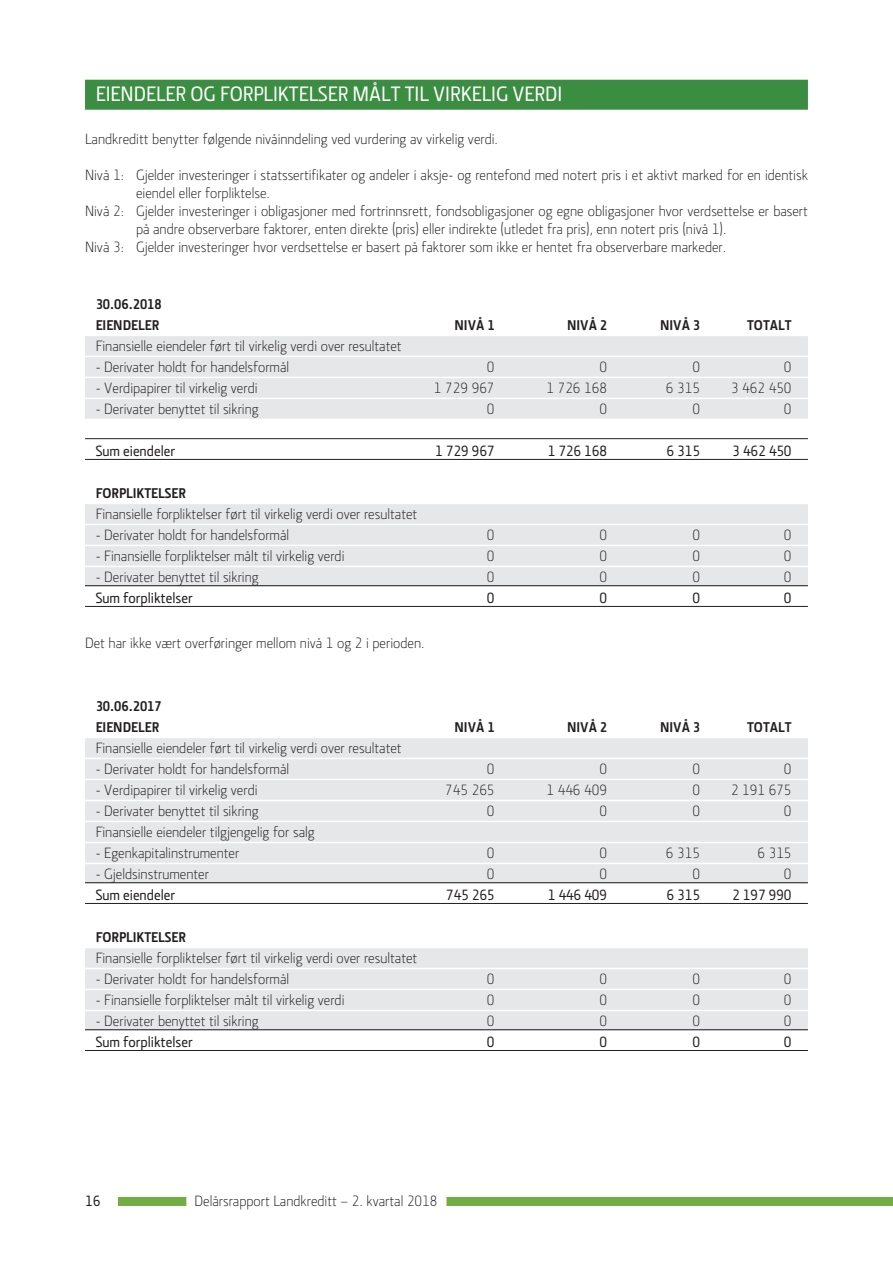
<style>
.page{position:relative;width:893px;height:1263px;background:#fff}
.page>*{position:absolute;margin:0;border:0;box-sizing:border-box;transform-origin:0 0}
.t1{font:500 21px "Section LK";color:#fff}
.t2{font:300 15px "Section LK";color:#231f20}
.t3{font:500 15px "Section LK";color:#231f20}
.t4{font:700 14.25px/21px "Section LK";color:#231f20}
</style>
<div class="page">
<div style="left:118px;top:1197px;width:68px;height:9px;background:#73ac43"></div>
<div style="left:446px;top:1197px;width:447px;height:9px;background:#73ac43"></div>
<div style="left:85px;top:80px;width:723px;height:30px;background:#3b8d41"></div>
<div style="left:85px;top:336px;width:723px;height:20px;background:#e6e7e9"></div>
<div style="left:85px;top:357px;width:723px;height:20px;background:#e6e7e9"></div>
<div style="left:85px;top:378px;width:723px;height:20px;background:#e6e7e9"></div>
<div style="left:85px;top:399px;width:723px;height:20px;background:#e6e7e9"></div>
<hr style="left:85px;top:438px;width:723px;height:1px;background:#231f20">
<hr style="left:85px;top:459px;width:723px;height:1px;background:#231f20">
<div style="left:85px;top:504px;width:723px;height:20px;background:#e6e7e9"></div>
<div style="left:85px;top:525px;width:723px;height:20px;background:#e6e7e9"></div>
<div style="left:85px;top:546px;width:723px;height:20px;background:#e6e7e9"></div>
<div style="left:85px;top:567px;width:723px;height:20px;background:#e6e7e9"></div>
<hr style="left:85px;top:585px;width:723px;height:1px;background:#231f20">
<hr style="left:85px;top:606px;width:723px;height:1px;background:#231f20">
<div style="left:85px;top:738px;width:723px;height:20px;background:#e6e7e9"></div>
<div style="left:85px;top:759px;width:723px;height:20px;background:#e6e7e9"></div>
<div style="left:85px;top:780px;width:723px;height:20px;background:#e6e7e9"></div>
<div style="left:85px;top:801px;width:723px;height:20px;background:#e6e7e9"></div>
<div style="left:85px;top:822px;width:723px;height:20px;background:#e6e7e9"></div>
<div style="left:85px;top:843px;width:723px;height:20px;background:#e6e7e9"></div>
<div style="left:85px;top:864px;width:723px;height:20px;background:#e6e7e9"></div>
<hr style="left:85px;top:882px;width:723px;height:1px;background:#231f20">
<hr style="left:85px;top:903px;width:723px;height:1px;background:#231f20">
<div style="left:85px;top:948px;width:723px;height:20px;background:#e6e7e9"></div>
<div style="left:85px;top:969px;width:723px;height:20px;background:#e6e7e9"></div>
<div style="left:85px;top:990px;width:723px;height:20px;background:#e6e7e9"></div>
<div style="left:85px;top:1011px;width:723px;height:20px;background:#e6e7e9"></div>
<hr style="left:85px;top:1029px;width:723px;height:1px;background:#231f20">
<hr style="left:85px;top:1050px;width:723px;height:1px;background:#231f20">
<h1 class="t1" style="left:96px;top:82px;width:468px">EIENDELER OG FORPLIKTELSER MÅLT TIL VIRKELIG VERDI</h1>
<p class="t2" style="left:85px;top:130px;width:414px">Landkreditt benytter følgende nivåinndeling ved vurdering av virkelig verdi.</p>
<p class="t2" style="left:85px;top:166px;width:724px">Nivå 1: Gjelder investeringer i statssertifikater og andeler i aksje- og rentefond med notert pris i et aktivt marked for en identisk</p>
<p class="t2" style="left:136px;top:184px;width:135px">eiendel eller forpliktelse.</p>
<p class="t2" style="left:85px;top:202px;width:724px">Nivå 2: Gjelder investeringer i obligasjoner med fortrinnsrett, fondsobligasjoner og egne obligasjoner hvor verdsettelse er basert</p>
<p class="t2" style="left:136px;top:220px;width:592px">på andre observerbare faktorer, enten direkte (pris) eller indirekte (utledet fra pris), enn notert pris (nivå 1).</p>
<p class="t2" style="left:85px;top:238px;width:643px">Nivå 3: Gjelder investeringer hvor verdsettelse er basert på faktorer som ikke er hentet fra observerbare markeder.</p>
<p class="t4" style="left:96px;top:294px;width:68px">30.06.2018<br>EIENDELER</p>
<p class="t4" style="left:454px;top:315px;width:42px">NIVÅ 1</p>
<p class="t4" style="left:567px;top:315px;width:42px">NIVÅ 2</p>
<p class="t4" style="left:660px;top:315px;width:42px">NIVÅ 3</p>
<p class="t4" style="left:747px;top:315px;width:46px">TOTALT</p>
<p class="t2" style="left:96px;top:337px;width:308px">Finansielle eiendeler ført til virkelig verdi over resultatet</p>
<p class="t2" style="left:96px;top:358px;width:195px">- Derivater holdt for handelsformål</p>
<p class="t2" style="left:487px;top:358px;width:9px">0</p>
<p class="t2" style="left:599px;top:358px;width:9px">0</p>
<p class="t2" style="left:692px;top:358px;width:9px">0</p>
<p class="t2" style="left:784px;top:358px;width:9px">0</p>
<p class="t2" style="left:96px;top:379px;width:163px">- Verdipapirer til virkelig verdi</p>
<p class="t2" style="left:434px;top:379px;width:62px">1 729 967</p>
<p class="t2" style="left:546px;top:379px;width:62px">1 726 168</p>
<p class="t2" style="left:666px;top:379px;width:36px">6 315</p>
<p class="t2" style="left:731px;top:379px;width:62px">3 462 450</p>
<p class="t2" style="left:96px;top:400px;width:165px">- Derivater benyttet til sikring</p>
<p class="t2" style="left:487px;top:400px;width:9px">0</p>
<p class="t2" style="left:599px;top:400px;width:9px">0</p>
<p class="t2" style="left:692px;top:400px;width:9px">0</p>
<p class="t2" style="left:784px;top:400px;width:9px">0</p>
<p class="t3" style="left:96px;top:442px;width:81px">Sum eiendeler</p>
<p class="t3" style="left:435px;top:442px;width:61px">1 729 967</p>
<p class="t3" style="left:548px;top:442px;width:61px">1 726 168</p>
<p class="t3" style="left:667px;top:442px;width:35px">6 315</p>
<p class="t3" style="left:732px;top:442px;width:61px">3 462 450</p>
<p class="t4" style="left:96px;top:483px;width:92px">FORPLIKTELSER</p>
<p class="t2" style="left:96px;top:505px;width:323px">Finansielle forpliktelser ført til virkelig verdi over resultatet</p>
<p class="t2" style="left:96px;top:526px;width:195px">- Derivater holdt for handelsformål</p>
<p class="t2" style="left:487px;top:526px;width:9px">0</p>
<p class="t2" style="left:599px;top:526px;width:9px">0</p>
<p class="t2" style="left:692px;top:526px;width:9px">0</p>
<p class="t2" style="left:784px;top:526px;width:9px">0</p>
<p class="t2" style="left:96px;top:547px;width:250px">- Finansielle forpliktelser målt til virkelig verdi</p>
<p class="t2" style="left:487px;top:547px;width:9px">0</p>
<p class="t2" style="left:599px;top:547px;width:9px">0</p>
<p class="t2" style="left:692px;top:547px;width:9px">0</p>
<p class="t2" style="left:784px;top:547px;width:9px">0</p>
<p class="t2" style="left:96px;top:568px;width:165px">- Derivater benyttet til sikring</p>
<p class="t2" style="left:487px;top:568px;width:9px">0</p>
<p class="t2" style="left:599px;top:568px;width:9px">0</p>
<p class="t2" style="left:692px;top:568px;width:9px">0</p>
<p class="t2" style="left:784px;top:568px;width:9px">0</p>
<p class="t3" style="left:96px;top:589px;width:99px">Sum forpliktelser</p>
<p class="t3" style="left:487px;top:589px;width:9px">0</p>
<p class="t3" style="left:599px;top:589px;width:9px">0</p>
<p class="t3" style="left:692px;top:589px;width:9px">0</p>
<p class="t3" style="left:784px;top:589px;width:9px">0</p>
<p class="t2" style="left:85px;top:634px;width:341px">Det har ikke vært overføringer mellom nivå 1 og 2 i perioden.</p>
<p class="t4" style="left:96px;top:696px;width:68px">30.06.2017<br>EIENDELER</p>
<p class="t4" style="left:454px;top:717px;width:42px">NIVÅ 1</p>
<p class="t4" style="left:567px;top:717px;width:42px">NIVÅ 2</p>
<p class="t4" style="left:660px;top:717px;width:42px">NIVÅ 3</p>
<p class="t4" style="left:747px;top:717px;width:46px">TOTALT</p>
<p class="t2" style="left:96px;top:739px;width:308px">Finansielle eiendeler ført til virkelig verdi over resultatet</p>
<p class="t2" style="left:96px;top:760px;width:195px">- Derivater holdt for handelsformål</p>
<p class="t2" style="left:487px;top:760px;width:9px">0</p>
<p class="t2" style="left:599px;top:760px;width:9px">0</p>
<p class="t2" style="left:692px;top:760px;width:9px">0</p>
<p class="t2" style="left:784px;top:760px;width:9px">0</p>
<p class="t2" style="left:96px;top:781px;width:163px">- Verdipapirer til virkelig verdi</p>
<p class="t2" style="left:445px;top:781px;width:51px">745 265</p>
<p class="t2" style="left:546px;top:781px;width:62px">1 446 409</p>
<p class="t2" style="left:692px;top:781px;width:9px">0</p>
<p class="t2" style="left:731px;top:781px;width:62px">2 191 675</p>
<p class="t2" style="left:96px;top:802px;width:165px">- Derivater benyttet til sikring</p>
<p class="t2" style="left:487px;top:802px;width:9px">0</p>
<p class="t2" style="left:599px;top:802px;width:9px">0</p>
<p class="t2" style="left:692px;top:802px;width:9px">0</p>
<p class="t2" style="left:784px;top:802px;width:9px">0</p>
<p class="t2" style="left:96px;top:823px;width:220px">Finansielle eiendeler tilgjengelig for salg</p>
<p class="t2" style="left:96px;top:844px;width:145px">- Egenkapitalinstrumenter</p>
<p class="t2" style="left:487px;top:844px;width:9px">0</p>
<p class="t2" style="left:599px;top:844px;width:9px">0</p>
<p class="t2" style="left:666px;top:844px;width:36px">6 315</p>
<p class="t2" style="left:757px;top:844px;width:36px">6 315</p>
<p class="t2" style="left:96px;top:865px;width:115px">- Gjeldsinstrumenter</p>
<p class="t2" style="left:487px;top:865px;width:9px">0</p>
<p class="t2" style="left:599px;top:865px;width:9px">0</p>
<p class="t2" style="left:692px;top:865px;width:9px">0</p>
<p class="t2" style="left:784px;top:865px;width:9px">0</p>
<p class="t3" style="left:96px;top:886px;width:81px">Sum eiendeler</p>
<p class="t3" style="left:446px;top:886px;width:50px">745 265</p>
<p class="t3" style="left:548px;top:886px;width:61px">1 446 409</p>
<p class="t3" style="left:667px;top:886px;width:35px">6 315</p>
<p class="t3" style="left:732px;top:886px;width:61px">2 197 990</p>
<p class="t4" style="left:96px;top:927px;width:92px">FORPLIKTELSER</p>
<p class="t2" style="left:96px;top:949px;width:323px">Finansielle forpliktelser ført til virkelig verdi over resultatet</p>
<p class="t2" style="left:96px;top:970px;width:195px">- Derivater holdt for handelsformål</p>
<p class="t2" style="left:487px;top:970px;width:9px">0</p>
<p class="t2" style="left:599px;top:970px;width:9px">0</p>
<p class="t2" style="left:692px;top:970px;width:9px">0</p>
<p class="t2" style="left:784px;top:970px;width:9px">0</p>
<p class="t2" style="left:96px;top:991px;width:250px">- Finansielle forpliktelser målt til virkelig verdi</p>
<p class="t2" style="left:487px;top:991px;width:9px">0</p>
<p class="t2" style="left:599px;top:991px;width:9px">0</p>
<p class="t2" style="left:692px;top:991px;width:9px">0</p>
<p class="t2" style="left:784px;top:991px;width:9px">0</p>
<p class="t2" style="left:96px;top:1012px;width:165px">- Derivater benyttet til sikring</p>
<p class="t2" style="left:487px;top:1012px;width:9px">0</p>
<p class="t2" style="left:599px;top:1012px;width:9px">0</p>
<p class="t2" style="left:692px;top:1012px;width:9px">0</p>
<p class="t2" style="left:784px;top:1012px;width:9px">0</p>
<p class="t3" style="left:96px;top:1033px;width:99px">Sum forpliktelser</p>
<p class="t3" style="left:487px;top:1033px;width:9px">0</p>
<p class="t3" style="left:599px;top:1033px;width:9px">0</p>
<p class="t3" style="left:692px;top:1033px;width:9px">0</p>
<p class="t3" style="left:784px;top:1033px;width:9px">0</p>
<p class="t3" style="left:85px;top:1192px;width:17px">16</p>
<p class="t2" style="left:195px;top:1192px;width:244px">Delårsrapport Landkreditt – 2. kvartal 2018</p>
</div>
